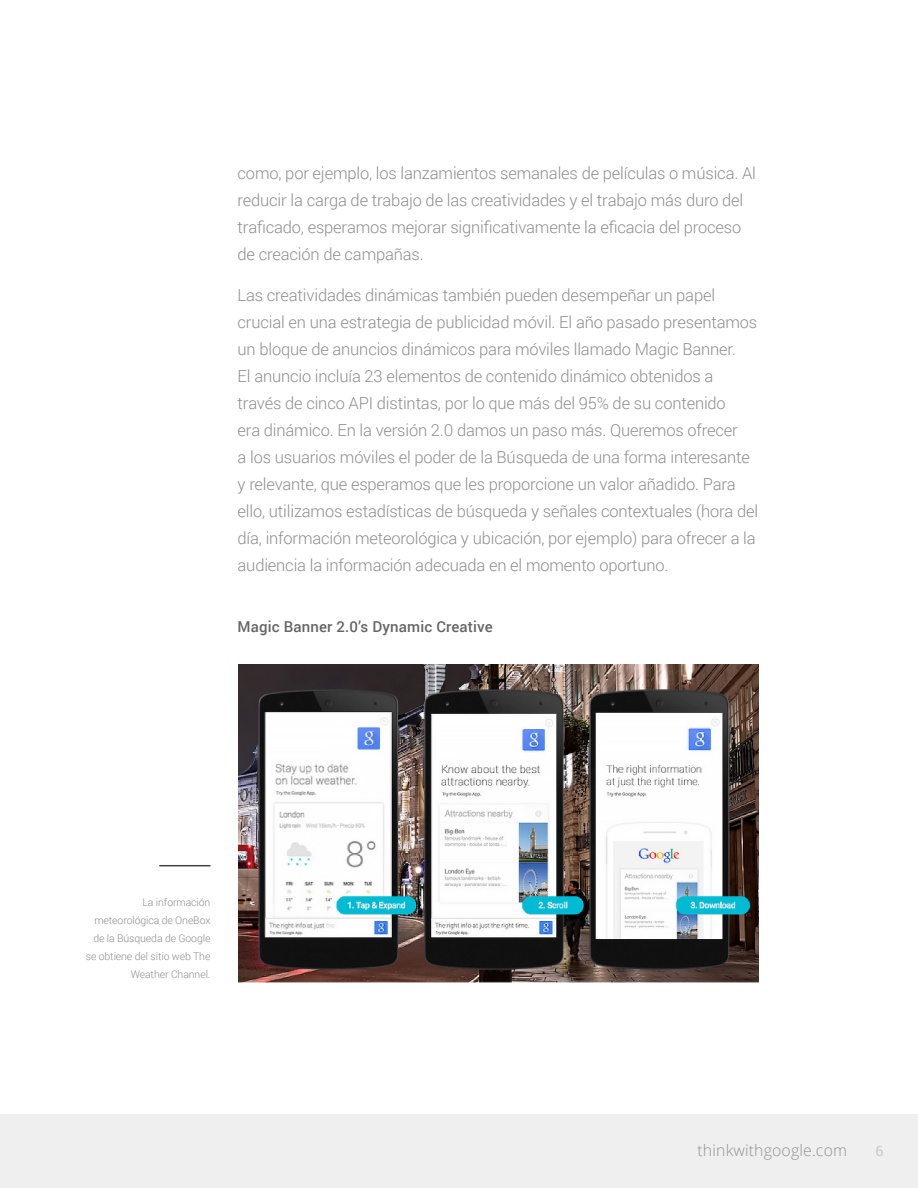
<style>
.page{position:relative;width:918px;height:1188px;background:#fff}
.page>*{position:absolute;margin:0;border:0;box-sizing:border-box;transform-origin:0 0}
.t1{font:300 16.5px/27px "Roboto";letter-spacing:-.01em;color:#8e8e8e}
.t2{font:300 15.75px "Open Sans";letter-spacing:.01em;color:#666766}
.t3{font:500 15px "Roboto";letter-spacing:.01em;color:#656565}
.t4{font:14.25px "Roboto";color:#c9c9c9}
.t5{font:300 10.5px/18px "Roboto";letter-spacing:-.01em;color:#8e8e8e;text-align:right}
</style>
<div class="page">
<div style="left:0;top:1114px;width:918px;height:74px;background:#f0eff0"></div>
<img style="left:238px;top:664px;width:521px;height:318px">
<hr style="left:159px;top:865px;width:51px;height:1px;background:#424242">
<p class="t1" style="left:238px;top:159px;width:520px">como, por ejemplo, los lanzamientos semanales de películas o música. Al reducir la carga de trabajo de las creatividades y el trabajo más duro del traficado, esperamos mejorar significativamente la eficacia del proceso de creación de campañas.</p>
<p class="t1" style="left:238px;top:281px;width:522px">Las creatividades dinámicas también pueden desempeñar un papel crucial en una estrategia de publicidad móvil. El año pasado presentamos un bloque de anuncios dinámicos para móviles llamado Magic Banner.<br>El anuncio incluía 23 elementos de contenido dinámico obtenidos a través de cinco API distintas, por lo que más del 95% de su contenido<br>era dinámico. En la versión 2.0 damos un paso más. Queremos ofrecer<br>a los usuarios móviles el poder de la Búsqueda de una forma interesante y relevante, que esperamos que les proporcione un valor añadido. Para ello, utilizamos estadísticas de búsqueda y señales contextuales (hora del día, información meteorológica y ubicación, por ejemplo) para ofrecer a la audiencia la información adecuada en el momento oportuno.</p>
<p class="t3" style="left:238px;top:616px;width:257px">Magic Banner 2.0’s Dynamic Creative</p>
<p class="t5" style="left:86px;top:893px;width:126px">La información meteorológica de OneBox de la Búsqueda de Google se obtiene del sitio web The<br>Weather Channel.</p>
<p class="t2" style="left:698px;top:1140px;width:151px">thinkwithgoogle.com</p>
<p class="t4" style="left:876px;top:1141px;width:10px">6</p>
</div>
